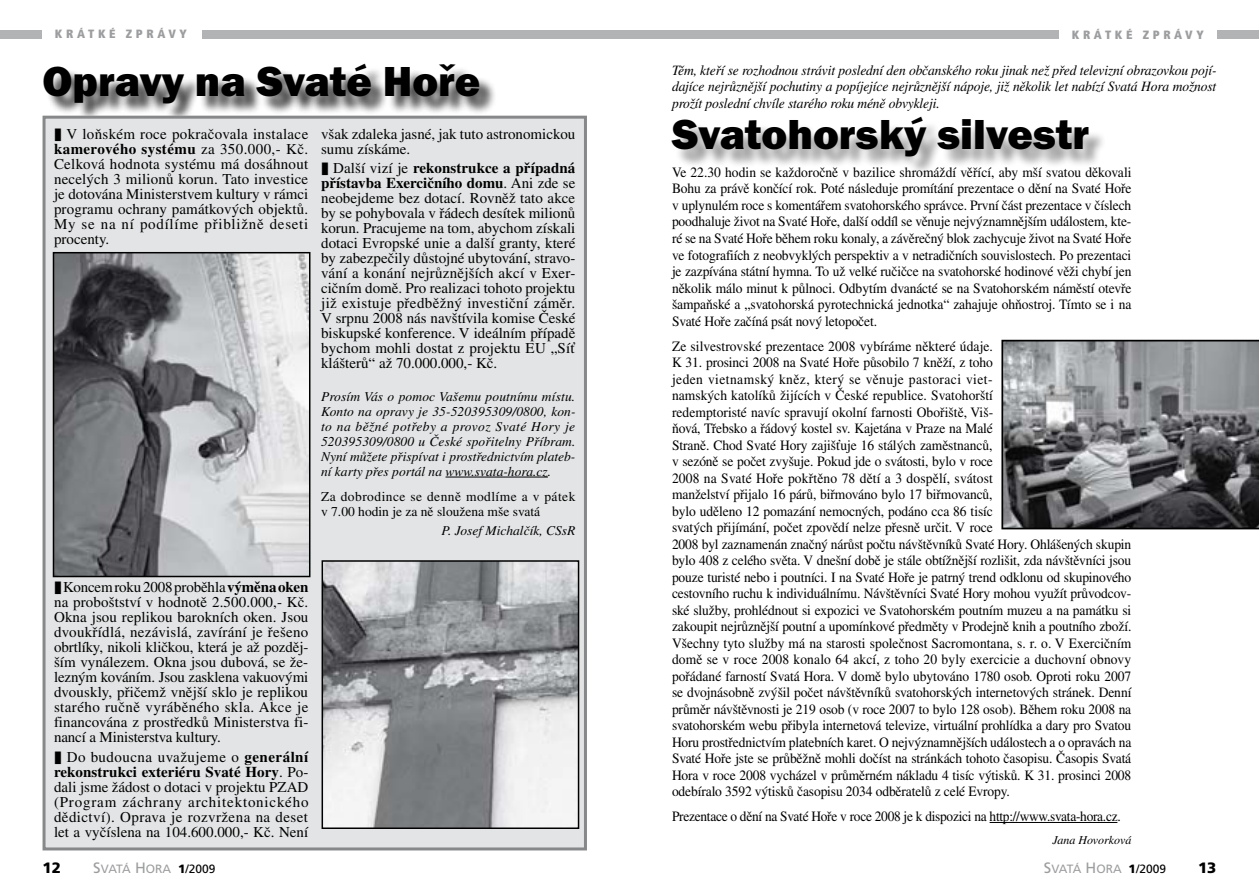
<style>
.page{position:relative;width:1259px;height:893px;background:#fff}
.page>*{position:absolute;margin:0;border:0;box-sizing:border-box;transform-origin:0 0}
.t1{font:43.5px "Franklin Got Itc TEE Heav";color:#000}
.t2{font:15px/15px "Times CE";color:#000;text-align:justify}
.t3{font:900 15px "Frutiger CE";color:#000}
.t4{font:14.25px/16.5px "Times CE";letter-spacing:-.01em;color:#000;text-align:justify;scale:.95 1}
.t5{font:italic 14.25px/16.5px "Times CE";letter-spacing:-.01em;color:#000;text-align:justify;scale:.95 1}
.t6{font:14.25px "Times CE";letter-spacing:-.01em;color:#000;scale:.94 1}
.t7{font:italic 13.5px/15px "Times CE";color:#000;text-align:justify}
.t8{font:13.5px/15px "Times CE";letter-spacing:.035em;color:#000}
.t9{font:12px "Frutiger CE";color:#9c9d9f}
.t10{font:900 condensed 12px "Frutiger CE";letter-spacing:.3em;color:#9c9d9f}
.t11{font:italic 12px "Times CE";color:#000}
.s1{font-weight:700}
.s2{font-size:15px}
.s3{font-weight:900;color:#000}
.s4{color:#000}
</style>
<div class="page">
<div style="left:0;top:30px;width:629px;height:8px;background:#b1b3b4"></div>
<div style="left:42px;top:24px;width:160px;height:20px;background:#fff"></div>
<div style="left:629px;top:30px;width:630px;height:8px;background:#b1b3b4"></div>
<div style="left:1059px;top:25px;width:157px;height:20px;background:#fff"></div>
<div style="left:46px;top:66px;width:451px;height:56px;background:#000;opacity:.75"></div>
<div style="left:44px;top:117px;width:541px;height:732px;background:#e3e4e5"></div>
<hr style="left:445px;top:477px;width:103px;height:1px;background:#000">
<div style="left:43px;top:116px;width:544px;height:734px;border:3px solid #87888a"></div>
<img style="left:56px;top:255px;width:251px;height:319px">
<div style="left:53px;top:252px;width:257px;height:325px;border:2px solid #000"></div>
<img style="left:324px;top:563px;width:252px;height:263px">
<div style="left:321px;top:560px;width:258px;height:269px;border:2px solid #000"></div>
<hr style="left:989px;top:822px;width:128px;height:1px;background:#000">
<svg style="left:1001px;top:340px;width:258px;height:189px;background:#76777a"></svg>
<div style="left:674px;top:119px;width:432px;height:55px;background:#000;opacity:.4"></div>
<p class="t10" style="left:55px;top:27px;width:133px">KRÁTKÉ ZPRÁVY</p>
<h1 class="t1" style="left:43px;top:56px;width:439px">Opravy na Svaté Hoře</h1>
<p class="t2" style="left:54px;top:126px;width:256px;text-indent:12px">V loňském roce pokračovala instalace <span class="s1">kamerového systému</span> za 350.000,- Kč.<br>Celková hodnota systému má dosáhnout necelých 3 milionů korun. Tato investice je dotována Ministerstvem kultury v rámci programu ochrany památkových objektů.<br>My se na ní podílíme přibližně deseti procenty.</p>
<p class="t2" style="left:321px;top:126px;width:256px">však zdaleka jasné, jak tuto astronomickou sumu získáme.</p>
<p class="t2" style="left:321px;top:161px;width:256px;text-indent:12px">Další vizí je <span class="s1">rekonstrukce a případná přístavba Exercičního domu</span>. Ani zde se neobejdeme bez dotací. Rovněž tato akce by se pohybovala v řádech desítek milionů korun. Pracujeme na tom, abychom získali dotaci Evropské unie a další granty, které by zabezpečily důstojné ubytování, stravo&shy;vání a konání nejrůznějších akcí v Exer&shy;cičním domě. Pro realizaci tohoto projektu již existuje předběžný investiční záměr.<br>V srpnu 2008 nás navštívila komise České biskupské konference. V ideálním případě bychom mohli dostat z projektu EU „Síť klášterů“ až 70.000.000,- Kč.</p>
<p class="t7" style="left:321px;top:389px;width:256px">Prosím Vás o pomoc Vašemu poutnímu místu.<br>Konto na opravy je 35-520395309/0800, kon&shy;to na běžné potřeby a provoz Svaté Hory je 520395309/0800 u České spořitelny Příbram.<br>Nyní můžete přispívat i prostřednictvím plateb&shy;ní karty přes portál na www.svata-hora.cz.</p>
<p class="t8" style="left:321px;top:489px;width:256px">Za dobrodince se denně modlíme a v pátek v 7.00 hodin je za ně sloužena mše svatá</p>
<p class="t7" style="left:442px;top:523px;width:135px">P. Josef Michalčík, CSsR</p>
<p class="t2" style="left:54px;top:580px;width:256px;text-indent:9px">Koncem roku 2008 proběhla <span class="s1">výměna oken </span>na proboštství v hodnotě 2.500.000,- Kč.<br>Okna jsou replikou barokních oken. Jsou dvoukřídlá, nezávislá, zavírání je řešeno obrtlíky, nikoli kličkou, která je až pozděj&shy;ším vynálezem. Okna jsou dubová, se že&shy;lezným kováním. Jsou zasklena vakuovými dvouskly, přičemž vnější sklo je replikou starého ručně vyráběného skla. Akce je financována z prostředků Ministerstva fi&shy;nancí a Ministerstva kultury.</p>
<p class="t2" style="left:54px;top:749px;width:256px;text-indent:13px">Do budoucna uvažujeme o <span class="s1">generální rekonstrukci exteriéru Svaté Hory</span>. Po&shy;dali jsme žádost o dotaci v projektu PZAD (Program záchrany architektonického dědictví). Oprava je rozvržena na deset let a vyčíslena na 104.600.000,- Kč. Není</p>
<p class="t10" style="left:1071px;top:28px;width:133px">KRÁTKÉ ZPRÁVY</p>
<p class="t5" style="left:672px;top:62px;width:574px">Těm, kteří se rozhodnou strávit poslední den občanského roku jinak než před televizní obrazovkou pojí&shy;dajíce nejrůznější pochutiny a popíjejíce nejrůznější nápoje, již několik let nabízí Svatá Hora možnost prožít poslední chvíle starého roku méně obvykleji.</p>
<h1 class="t1" style="left:672px;top:109px;width:418px">Svatohorský silvestr</h1>
<p class="t4" style="left:672px;top:164px;width:485px">Ve 22.30 hodin se každoročně v bazilice shromáždí věřící, aby mší svatou děkovali Bohu za právě končící rok. Poté následuje promítání prezentace o dění na Svaté Hoře v uplynulém roce s komentářem svatohorského správce. První část prezentace v číslech poodhaluje život na Svaté Hoře, další oddíl se věnuje nejvýznamnějším událostem, kte&shy;ré se na Svaté Hoře během roku konaly, a závěrečný blok zachycuje život na Svaté Hoře ve fotografiích z neobvyklých perspektiv a v netradičních souvislostech. Po prezentaci je zazpívána státní hymna. To už velké ručičce na svatohorské hodinové věži chybí jen několik málo minut k půlnoci. Odbytím dvanácté se na Svatohorském náměstí otevře šampaňské a „svatohorská pyrotechnická jednotka“ zahajuje ohňostroj. Tímto se i na Svaté Hoře začíná psát nový letopočet.</p>
<p class="t4" style="left:672px;top:337px;width:485px;text-align:left">Ze silvestrovské prezentace 2008 vybíráme některé údaje.<br>K 31. prosinci 2008 na Svaté Hoře působilo 7 kněží, z toho<br>jeden vietnamský kněz, který se věnuje pastoraci viet-<br>namských katolíků žijících v České republice. Svatohorští<br>redemptoristé navíc spravují okolní farnosti Obořiště, Viš-<br>ňová, Třebsko a řádový kostel sv. Kajetána v Praze na Malé<br>Straně. Chod Svaté Hory zajišťuje 16 stálých zaměstnanců,<br>v sezóně se počet zvyšuje. Pokud jde o svátosti, bylo v roce<br>2008 na Svaté Hoře pokřtěno 78 dětí a 3 dospělí, svátost<br>manželství přijalo 16 párů, biřmováno bylo 17 biřmovanců,<br>bylo uděleno 12 pomazání nemocných, podáno cca 86 tisíc<br>svatých přijímání, počet zpovědí nelze přesně určit. V roce<br>2008 byl zaznamenán značný nárůst počtu návštěvníků Svaté Hory. Ohlášených skupin bylo 408 z celého světa. V dnešní době je stále obtížnější rozlišit, zda návštěvníci jsou pouze turisté nebo i poutníci. I na Svaté Hoře je patrný trend odklonu od skupinového cestovního ruchu k individuálnímu. Návštěvníci Svaté Hory mohou využít průvodcov&shy;ské služby, prohlédnout si expozici ve Svatohorském poutním muzeu a na památku si zakoupit nejrůznější poutní a upomínkové předměty v Prodejně knih a poutního zboží.<br>Všechny tyto služby má na starosti společnost Sacromontana, s. r. o. V Exercičním domě se v roce 2008 konalo 64 akcí, z toho 20 byly exercicie a duchovní obnovy pořádané farností Svatá Hora. V domě bylo ubytováno 1780 osob. Oproti roku 2007 se dvojnásobně zvýšil počet návštěvníků svatohorských internetových stránek. Denní průměr návštěvnosti je 219 osob (v roce 2007 to bylo 128 osob). Během roku 2008 na svatohorském webu přibyla internetová televize, virtuální prohlídka a dary pro Svatou Horu prostřednictvím platebních karet. O nejvýznamnějších událostech a o opravách na Svaté Hoře jste se průběžně mohli dočíst na stránkách tohoto časopisu. Časopis Svatá Hora v roce 2008 vycházel v průměrném nákladu 4 tisíc výtisků. K 31. prosinci 2008 odebíralo 3592 výtisků časopisu 2034 odběratelů z celé Evropy.</p>
<p class="t6" style="left:672px;top:808px;width:479px">Prezentace o dění na Svaté Hoře v roce 2008 je k dispozici na http://www.svata-hora.cz.</p>
<p class="t11" style="left:1052px;top:833px;width:80px">Jana Hovorková</p>
<p class="t3" style="left:43px;top:859px;width:20px">12</p>
<p class="t9" style="left:93px;top:862px;width:124px"><span class="s2">S</span>VATÁ <span class="s2">H</span>ORA <span class="s3">1</span><span class="s4">/2009</span></p>
<p class="t9" style="left:1044px;top:862px;width:124px"><span class="s2">S</span>VATÁ <span class="s2">H</span>ORA <span class="s3">1</span><span class="s4">/2009</span></p>
<p class="t3" style="left:1198px;top:859px;width:20px">13</p>
</div>
